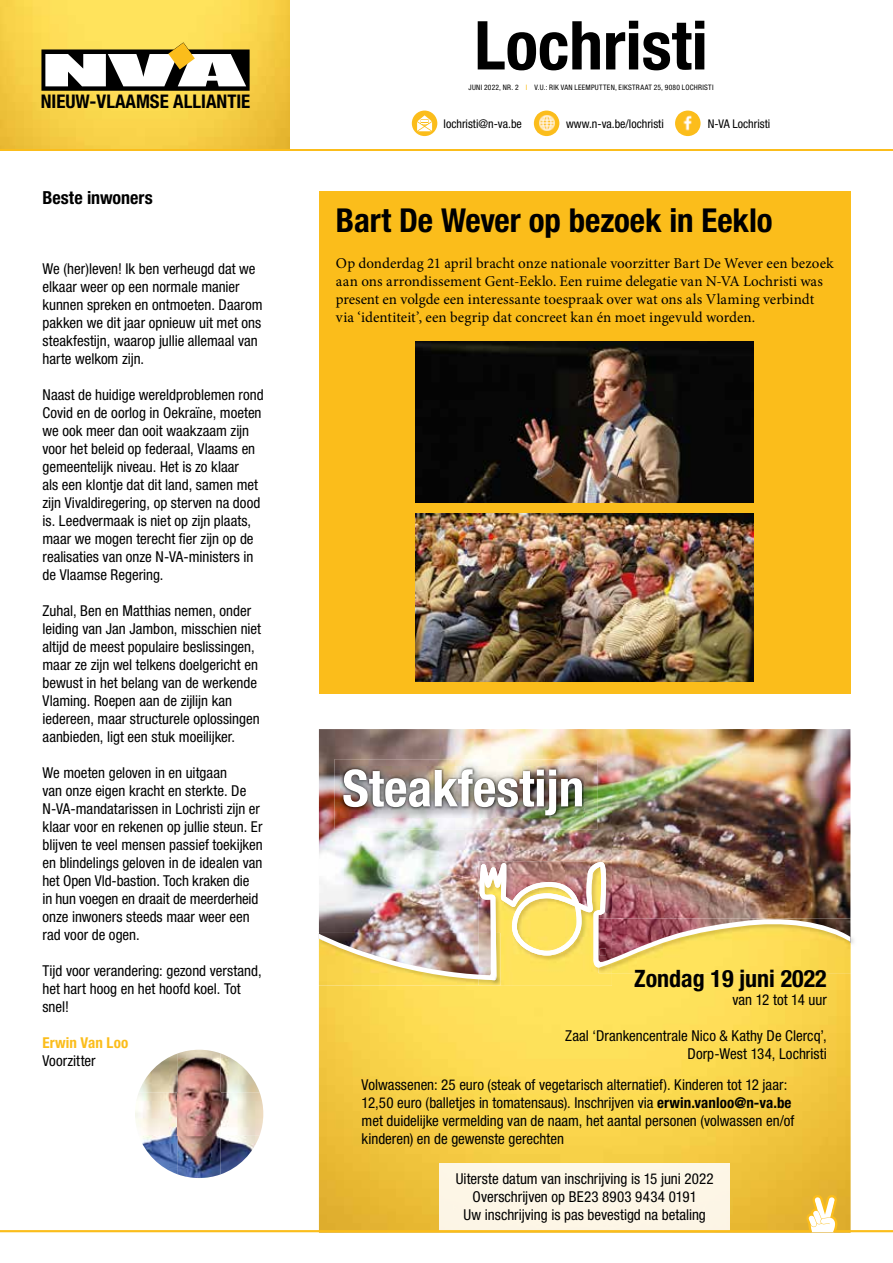
<style>
.page{position:relative;width:893px;height:1263px;background:#fff}
.page>*{position:absolute;margin:0;border:0;box-sizing:border-box;transform-origin:0 0}
.t1{font:700 condensed 67.5px "Helvetica Neue LT Std";color:#000}
.t2{font:700 condensed 51.15px "Helvetica Neue LT Std";color:#fff}
.t3{font:700 condensed 33px "Helvetica Neue LT Std";letter-spacing:-.005em;color:#000}
.t4{font:700 condensed 24px "Helvetica Neue LT Std";color:#000}
.t5{font:700 condensed 18.9px "Helvetica Neue LT Std";color:#000}
.t6{font:700 condensed 18px "Helvetica Neue LT Std";color:#000}
.t7{font:condensed 15px/18px "Helvetica Neue LT Std";color:#000}
.t8{font:15px/18px "Minion Pro";color:#000}
.t9{font:700 condensed 15px "Helvetica Neue LT Std";letter-spacing:.005em;color:#fbbd1b}
.t10{font:condensed 12px "Helvetica Neue LT Std";color:#000}
.t11{font:condensed 7.5px "Helvetica Neue LT Std";letter-spacing:.035em;color:#000}
.s1{color:#fbbd1b}
.s2{font-weight:700}
</style>
<div class="page">
<img style="left:142px;top:1135px;width:36px;height:39px">
<img style="left:178px;top:1135px;width:43px;height:43px">
<img style="left:221px;top:1135px;width:39px;height:39px">
<img style="left:135px;top:1092px;width:128px;height:43px">
<img style="left:139px;top:1053px;width:39px;height:39px">
<img style="left:178px;top:1050px;width:43px;height:42px">
<img style="left:221px;top:1053px;width:39px;height:39px">
<div style="left:319px;top:191px;width:531px;height:503px;background:#fbbd1b"></div>
<img style="left:416px;top:514px;width:337px;height:168px">
<img style="left:416px;top:341px;width:337px;height:162px">
<img style="left:319px;top:729px;width:531px;height:133px">
<img style="left:319px;top:973px;width:532px;height:260px">
<img style="left:479px;top:980px;width:133px;height:6px">
<img style="left:850px;top:918px;width:4px;height:26px">
<img style="left:319px;top:980px;width:160px;height:5px">
<img style="left:319px;top:862px;width:531px;height:118px">
<img style="left:334px;top:759px;width:263px;height:71px">
<img style="left:341px;top:767px;width:243px;height:50px">
<div style="left:440px;top:1163px;width:290px;height:31px;background:#fdf7e7"></div>
<hr style="left:0;top:149px;width:893px;height:1px;background:#fbbd1b">
<svg style="left:0;top:1194px;width:893px;height:38px"></svg>
<img style="left:0;top:0;width:289px;height:149px">
<svg style="left:41px;top:42px;width:209px;height:49px"></svg>
<div style="left:412px;top:111px;width:25px;height:25px;background:#fbbd1b;border-radius:50%"></div>
<svg style="left:417px;top:115px;width:15px;height:16px"></svg>
<div style="left:675px;top:111px;width:26px;height:25px;background:#fbbd1b;border-radius:50%"></div>
<img style="left:678px;top:114px;width:19px;height:19px">
<div style="left:534px;top:111px;width:25px;height:25px;background:#fbbd1b;border-radius:50%"></div>
<img style="left:537px;top:114px;width:19px;height:19px">
<p class="t5" style="left:41px;top:90px;width:211px">NIEUW-VLAAMSE ALLIANTIE</p>
<p class="t6" style="left:43px;top:187px;width:112px">Beste inwoners</p>
<p class="t7" style="left:43px;top:260px;width:222px">We (her)leven! Ik ben verheugd dat we elkaar weer op een normale manier kunnen spreken en ontmoeten. Daarom pakken we dit jaar opnieuw uit met ons steakfestijn, waarop jullie allemaal van harte welkom zijn.</p>
<p class="t7" style="left:43px;top:386px;width:223px">Naast de huidige wereldproblemen rond Covid en de oorlog in Oekraïne, moeten we ook meer dan ooit waakzaam zijn voor het beleid op federaal, Vlaams en gemeentelijk niveau. Het is zo klaar<br>als een klontje dat dit land, samen met zijn Vivaldiregering, op sterven na dood is. Leedvermaak is niet op zijn plaats, maar we mogen terecht fier zijn op de realisaties van onze N-VA-ministers in de Vlaamse Regering.</p>
<p class="t7" style="left:43px;top:602px;width:220px">Zuhal, Ben en Matthias nemen, onder leiding van Jan Jambon, misschien niet altijd de meest populaire beslissingen, maar ze zijn wel telkens doelgericht en bewust in het belang van de werkende Vlaming. Roepen aan de zijlijn kan iedereen, maar structurele oplossingen aanbieden, ligt een stuk moeilijker.</p>
<p class="t7" style="left:43px;top:764px;width:222px">We moeten geloven in en uitgaan<br>van onze eigen kracht en sterkte. De N-VA-mandatarissen in Lochristi zijn er klaar voor en rekenen op jullie steun. Er blijven te veel mensen passief toekijken en blindelings geloven in de idealen van het Open Vld-bastion. Toch kraken die in hun voegen en draait de meerderheid onze inwoners steeds maar weer een rad voor de ogen.</p>
<p class="t7" style="left:43px;top:962px;width:221px">Tijd voor verandering: gezond verstand, het hart hoog en het hoofd koel. Tot snel!</p>
<p class="t9" style="left:43px;top:1034px;width:87px">Erwin Van Loo</p>
<p class="t7" style="left:43px;top:1052px;width:55px">Voorzitter</p>
<h1 class="t1" style="left:474px;top:5px;width:235px">Lochristi</h1>
<p class="t11" style="left:469px;top:83px;width:246px">JUNI 2022, NR. 2 <span class="s1">I</span> V.U.: RIK VAN LEEMPUTTEN, EIKSTRAAT 25, 9080 LOCHRISTI</p>
<p class="t10" style="left:444px;top:116px;width:80px">lochristi@n-va.be</p>
<p class="t10" style="left:566px;top:116px;width:99px">www.n-va.be/lochristi</p>
<p class="t10" style="left:708px;top:116px;width:64px">N-VA Lochristi</p>
<h3 class="t3" style="left:336px;top:200px;width:438px">Bart De Wever op bezoek in Eeklo</h3>
<p class="t8" style="left:336px;top:254px;width:499px">Op donderdag 21 april bracht onze nationale voorzitter Bart De Wever een bezoek aan ons arrondissement Gent-Eeklo. Een ruime delegatie van N-VA Lochristi was present en volgde een interessante toespraak over wat ons als Vlaming verbindt via ‘identiteit’, een begrip dat concreet kan én moet ingevuld worden.</p>
<h2 class="t2" style="left:342px;top:757px;width:243px">Steakfestijn</h2>
<h3 class="t4" style="left:634px;top:964px;width:194px">Zondag 19 juni 2022</h3>
<p class="t7" style="left:732px;top:991px;width:96px">van 12 tot 14 uur</p>
<p class="t7" style="left:565px;top:1027px;width:263px;text-align:right">Zaal ‘Drankencentrale Nico &amp; Kathy De Clercq’,<br>Dorp-West 134, Lochristi</p>
<p class="t7" style="left:362px;top:1076px;width:434px">Volwassenen: 25 euro (steak of vegetarisch alternatief). Kinderen tot 12 jaar:<br>12,50 euro (balletjes in tomatensaus). Inschrijven via <span class="s2">erwin.vanloo@n-va.be </span>met duidelijke vermelding van de naam, het aantal personen (volwassen en/of kinderen) en de gewenste gerechten</p>
<p class="t7" style="left:456px;top:1170px;width:260px;text-align:center">Uiterste datum van inschrijving is 15 juni 2022<br>Overschrijven op BE23 8903 9434 0191<br>Uw inschrijving is pas bevestigd na betaling</p>
</div>
